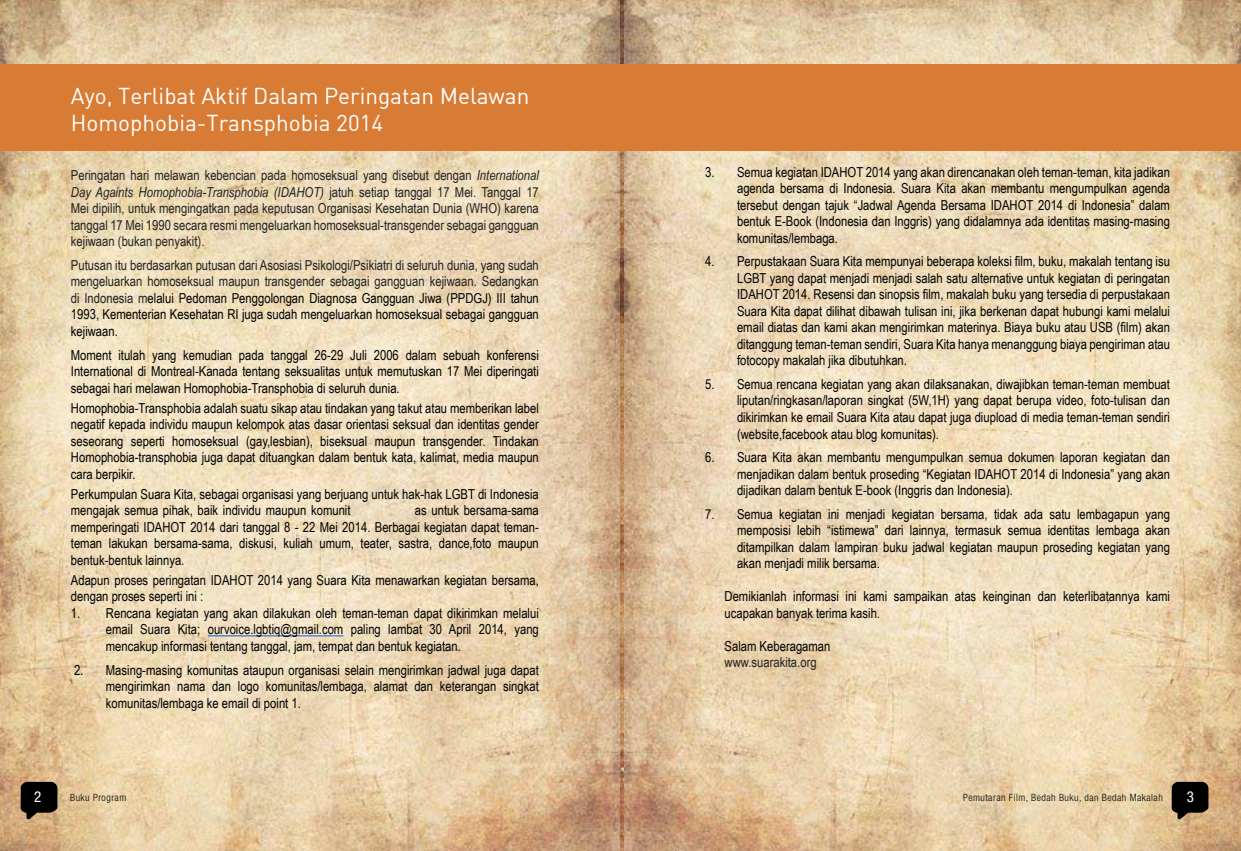
<style>
.page{position:relative;width:1241px;height:851px;background:#fff}
.page>*{position:absolute;margin:0;border:0;box-sizing:border-box;transform-origin:0 0}
.t1{font:22.5px/27px "DIN";color:#fff}
.t2{font:condensed 15px "Helvetica Neue LT Std";color:#fff}
.t3{font:13.75px/16.5px "Arial Narrow";color:#000;text-align:justify}
.t4{font:13.75px/16.5px "Arial Narrow";color:#222;text-align:justify}
.t5{font:300 condensed 10px "Helvetica Neue LT Std";letter-spacing:.05em;color:#000}
.s1{font-style:italic}
.s2{color:#000}
</style>
<div class="page">
<img style="left:623px;top:0;width:617px;height:850px">
<svg style="left:1171px;top:781px;width:37px;height:38px"></svg>
<img style="left:0;top:0;width:623px;height:850px">
<svg style="left:21px;top:781px;width:36px;height:38px"></svg>
<div style="left:0;top:64px;width:1240px;height:87px;background:#d87b35"></div>
<hr style="left:208px;top:635px;width:135px;height:1px;background:#15c">
<h1 class="t1" style="left:71px;top:82px;width:460px">Ayo, Terlibat Aktif Dalam Peringatan Melawan<br>Homophobia-Transphobia 2014</h1>
<p class="t4" style="left:71px;top:167px;width:469px">Peringatan hari melawan kebencian pada homoseksual yang disebut dengan <span class="s1">International Day Againts Homophobia-Transphobia (IDAHOT)</span> jatuh setiap tanggal 17 Mei. Tanggal 17<br>Mei dipilih, untuk mengingatkan pada keputusan Organisasi Kesehatan Dunia (WHO) karena tanggal 17 Mei 1990 secara resmi mengeluarkan homoseksual-transgender sebagai gangguan kejiwaan (bukan penyakit).</p>
<p class="t4" style="left:71px;top:256px;width:469px">Putusan itu berdasarkan putusan dari Asosiasi Psikologi/Psikiatri di seluruh dunia, yang sudah mengeluarkan homoseksual maupun transgender sebagai gangguan kejiwaan. Sedangkan di Indonesia m<span class="s2">elalui Pedoman Penggolongan Diagnosa Gangguan Jiwa (PPDGJ) III tahun 1993, Kementerian Kesehatan RI juga sudah mengeluarkan homoseksual sebagai gangguan kejiwaan.</span></p>
<p class="t3" style="left:71px;top:346px;width:469px">Moment itulah yang kemudian pada tanggal 26-29 Juli 2006 dalam sebuah konferensi International di Montreal-Kanada tentang seksualitas untuk memutuskan 17 Mei diperingati sebagai hari melawan Homophobia-Transphobia di seluruh dunia.</p>
<p class="t3" style="left:71px;top:399px;width:469px">Homophobia-Transphobia adalah suatu sikap atau tindakan yang takut atau memberikan label negatif kepada individu maupun kelompok atas dasar orientasi seksual dan identitas gender seseorang seperti homoseksual (gay,lesbian), biseksual maupun transgender. Tindakan Homophobia-transphobia juga dapat dituangkan dalam bentuk kata, kalimat, media maupun cara berpikir.</p>
<p class="t3" style="left:71px;top:485px;width:469px">Perkumpulan Suara Kita, sebagai organisasi yang berjuang untuk hak-hak LGBT di Indonesia mengajak semua pihak, baik individu maupun komunit</p>
<p class="t3" style="left:71px;top:501px;width:469px;text-indent:344px">as untuk bersama-sama memperingati IDAHOT 2014 dari tanggal 8 - 22 Mei 2014. Berbagai kegiatan dapat teman&shy;teman lakukan bersama-sama, diskusi, kuliah umum, teater, sastra, dance,foto maupun bentuk-bentuk lainnya.</p>
<p class="t3" style="left:71px;top:571px;width:469px">Adapun proses peringatan IDAHOT 2014 yang Suara Kita menawarkan kegiatan bersama, dengan proses seperti ini :</p>
<p class="t3" style="left:106px;top:604px;width:434px;text-indent:-35px">1. Rencana kegiatan yang akan dilakukan oleh teman-teman dapat dikirimkan melalui email Suara Kita; ourvoice.lgbtiq@gmail.com paling lambat 30 April 2014, yang mencakup informasi tentang tanggal, jam, tempat dan bentuk kegiatan.</p>
<p class="t3" style="left:106px;top:660px;width:434px;text-indent:-32px">2. Masing-masing komunitas ataupun organisasi selain mengirimkan jadwal juga dapat mengirimkan nama dan logo komunitas/lembaga, alamat dan keterangan singkat komunitas/lembaga ke email di point 1.</p>
<p class="t3" style="left:737px;top:163px;width:434px;text-indent:-32px">3. Semua kegiatan IDAHOT 2014 yang akan direncanakan oleh teman-teman, kita jadikan agenda bersama di Indonesia. Suara Kita akan membantu mengumpulkan agenda tersebut dengan tajuk “Jadwal Agenda Bersama IDAHOT 2014 di Indonesia” dalam bentuk E-Book (Indonesia dan Inggris) yang didalamnya ada identitas masing-masing komunitas/lembaga.</p>
<p class="t3" style="left:737px;top:253px;width:434px;text-indent:-32px">4. Perpustakaan Suara Kita mempunyai beberapa koleksi film, buku, makalah tentang isu LGBT yang dapat menjadi menjadi salah satu alternative untuk kegiatan di peringatan IDAHOT 2014. Resensi dan sinopsis film, makalah buku yang tersedia di perpustakaan Suara Kita dapat dilihat dibawah tulisan ini, jika berkenan dapat hubungi kami melalui email diatas dan kami akan mengirimkan materinya. Biaya buku atau USB (film) akan ditanggung teman-teman sendiri, Suara Kita hanya menanggung biaya pengiriman atau fotocopy makalah jika dibutuhkan.</p>
<p class="t3" style="left:737px;top:375px;width:434px;text-indent:-32px">5. Semua rencana kegiatan yang akan dilaksanakan, diwajibkan teman-teman membuat liputan/ringkasan/laporan singkat (5W,1H) yang dapat berupa video, foto-tulisan dan dikirimkan ke email Suara Kita atau dapat juga diupload di media teman-teman sendiri (website,facebook atau blog komunitas).</p>
<p class="t3" style="left:737px;top:448px;width:434px;text-indent:-32px">6. Suara Kita akan membantu mengumpulkan semua dokumen laporan kegiatan dan menjadikan dalam bentuk proseding “Kegiatan IDAHOT 2014 di Indonesia” yang akan dijadikan dalam bentuk E-book (Inggris dan Indonesia).</p>
<p class="t3" style="left:737px;top:505px;width:434px;text-indent:-32px">7. Semua kegiatan ini menjadi kegiatan bersama, tidak ada satu lembagapun yang memposisi lebih “istimewa” dari lainnya, termasuk semua identitas lembaga akan ditampilkan dalam lampiran buku jadwal kegiatan maupun proseding kegiatan yang akan menjadi milik bersama.</p>
<p class="t3" style="left:724px;top:587px;width:447px">Demikianlah informasi ini kami sampaikan atas keinginan dan keterlibatannya kami ucapakan banyak terima kasih.</p>
<p class="t3" style="left:724px;top:637px;width:107px">Salam Keberagaman</p>
<p class="t4" style="left:724px;top:653px;width:94px">www.suarakita.org</p>
<p class="t2" style="left:34px;top:788px;width:9px">2</p>
<p class="t5" style="left:70px;top:792px;width:58px">Buku Program</p>
<p class="t5" style="left:962px;top:792px;width:201px">Pemutaran Film, Bedah Buku, dan Bedah Makalah</p>
<p class="t2" style="left:1186px;top:788px;width:9px">3</p>
</div>
